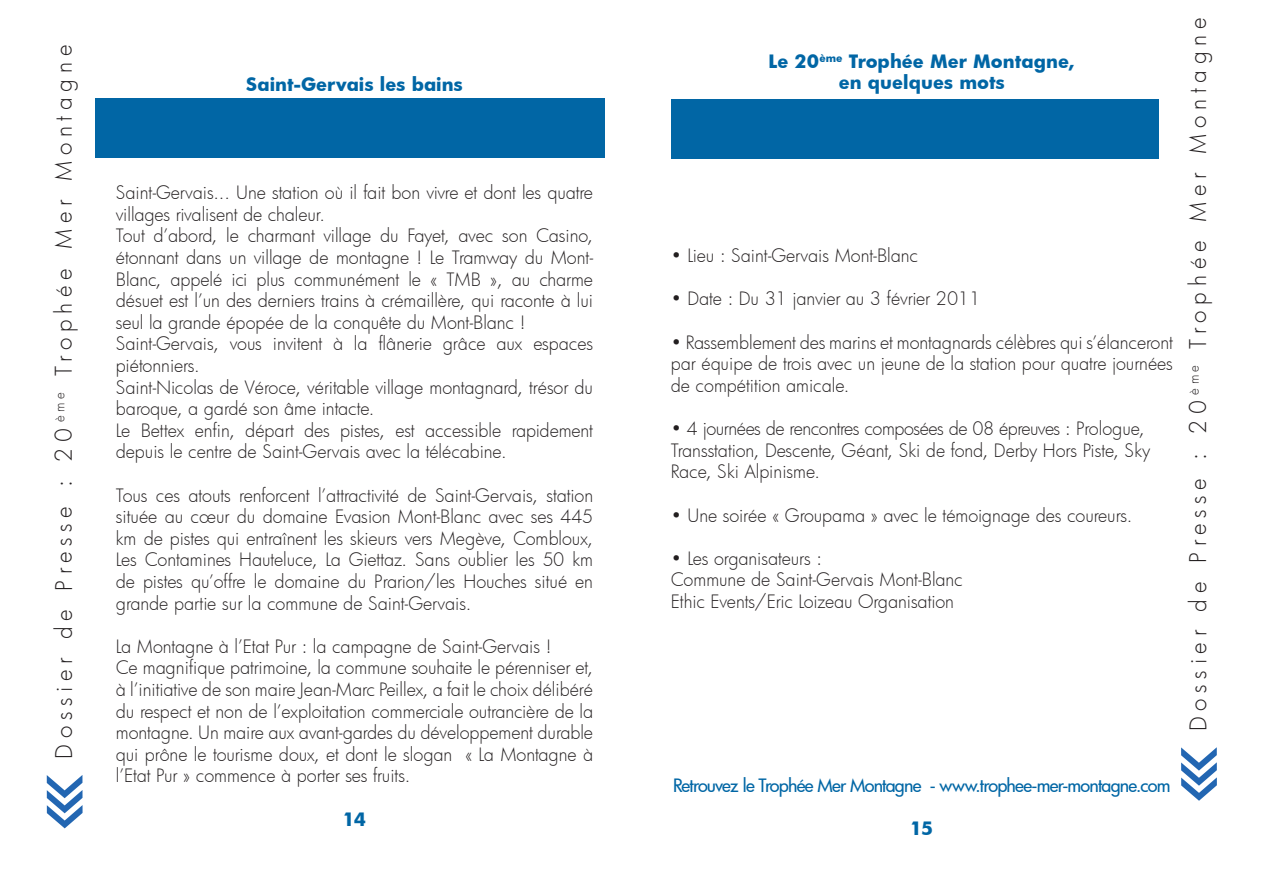
<style>
.page{position:relative;width:1263px;height:893px;background:#fff}
.page>*{position:absolute;margin:0;border:0;box-sizing:border-box;transform-origin:0 0}
.t1{font:300 22.5px "Futura";letter-spacing:.255em;color:#231f20}
.t2{font:300 18px/21.6px "Futura";letter-spacing:-.005em;color:#231f20}
.t3{font:700 18px/21.6px "Futura";color:#0166a5;text-align:center}
.t4{font:500 18px "Futura";letter-spacing:-.045em;color:#0166a5}
</style>
<div class="page">
<svg style="left:47px;top:775px;width:36px;height:53px"></svg>
<div style="left:96px;top:98px;width:509px;height:59px;background:#0166a5"></div>
<svg style="left:1181px;top:747px;width:36px;height:54px"></svg>
<div style="left:671px;top:100px;width:487px;height:59px;background:#0166a5"></div>
<p class="t1" style="left:49px;top:759px;width:715px;rotate:-90deg">Dossier de Presse : 20 <sup>ème</sup> Trophée Mer Montagne</p>
<p class="t3" style="left:246px;top:73px;width:218px">Saint-Gervais les bains</p>
<p class="t2" style="left:116px;top:181px;width:479px">Saint-Gervais... Une station où il fait bon vivre et dont les quatre villages rivalisent de chaleur.<br>Tout d’abord, le charmant village du Fayet, avec son Casino, étonnant dans un village de montagne ! Le Tramway du Mont-Blanc, appelé ici plus communément le « TMB », au charme désuet est l’un des derniers trains à crémaillère, qui raconte à lui seul la grande épopée de la conquête du Mont-Blanc !<br>Saint-Gervais, vous invitent à la flânerie grâce aux espaces piétonniers.<br>Saint-Nicolas de Véroce, véritable village montagnard, trésor du baroque, a gardé son âme intacte.<br>Le Bettex enfin, départ des pistes, est accessible rapidement depuis le centre de Saint-Gervais avec la télécabine.</p>
<p class="t2" style="left:116px;top:484px;width:479px;text-align:justify">Tous ces atouts renforcent l’attractivité de Saint-Gervais, station située au cœur du domaine Evasion Mont-Blanc avec ses 445 km de pistes qui entraînent les skieurs vers Megève, Combloux, Les Contamines Hauteluce, La Giettaz. Sans oublier les 50 km de pistes qu’offre le domaine du Prarion/les Houches situé en grande partie sur la commune de Saint-Gervais.</p>
<p class="t2" style="left:116px;top:635px;width:479px">La Montagne à l’Etat Pur : la campagne de Saint-Gervais !<br>Ce magnifique patrimoine, la commune souhaite le pérenniser et, à l’initiative de son maire Jean-Marc Peillex, a fait le choix délibéré du respect et non de l’exploitation commerciale outrancière de la montagne. Un maire aux avant-gardes du développement durable qui prône le tourisme doux, et dont le slogan « La Montagne à l’Etat Pur » commence à porter ses fruits.</p>
<p class="t3" style="left:343px;top:807px;width:25px">14</p>
<p class="t3" style="left:768px;top:50px;width:308px">Le 20<sup>ème</sup> Trophée Mer Montagne, en quelques mots</p>
<p class="t2" style="left:671px;top:245px;width:249px">• Lieu : Saint-Gervais Mont-Blanc</p>
<p class="t2" style="left:671px;top:288px;width:311px">• Date : Du 31 janvier au 3 février 2011</p>
<p class="t2" style="left:671px;top:331px;width:503px;text-align:justify">• Rassemblement des marins et montagnards célèbres qui s’élanceront par équipe de trois avec un jeune de la station pour quatre journées de compétition amicale.</p>
<p class="t2" style="left:671px;top:417px;width:481px">• 4 journées de rencontres composées de 08 épreuves : Prologue,<br>Transstation, Descente, Géant, Ski de fond, Derby Hors Piste, Sky<br>Race, Ski Alpinisme.</p>
<p class="t2" style="left:671px;top:504px;width:463px">• Une soirée « Groupama » avec le témoignage des coureurs.</p>
<p class="t2" style="left:671px;top:547px;width:293px">• Les organisateurs :<br>Commune de Saint-Gervais Mont-Blanc<br>Ethic Events/Eric Loizeau Organisation</p>
<p class="t1" style="left:1183px;top:731px;width:715px;rotate:-90deg">Dossier de Presse : 20 <sup>ème</sup> Trophée Mer Montagne</p>
<p class="t4" style="left:673px;top:773px;width:499px">Retrouvez le Trophée Mer Montagne - www.trophee-mer-montagne.com</p>
<p class="t3" style="left:910px;top:817px;width:25px">15</p>
</div>
